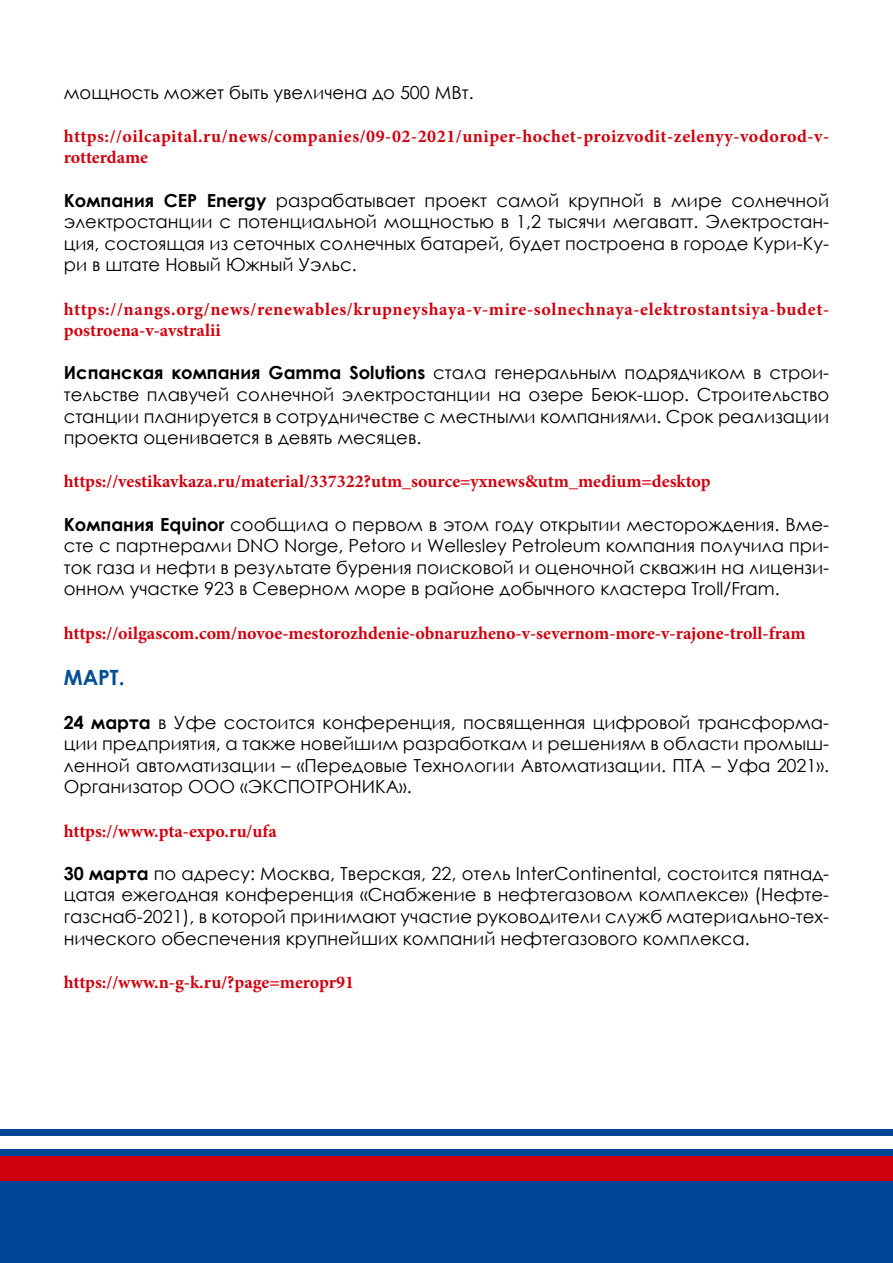
<style>
.page{position:relative;width:893px;height:1263px;background:#fff}
.page>*{position:absolute;margin:0;border:0;box-sizing:border-box;transform-origin:0 0}
.t1{font:700 21px "Century Gothic";color:#004e95}
.t2{font:18px/21.6px "Century Gothic";color:#000;text-align:justify}
.t3{font:700 18px "Minion Pro";letter-spacing:.01em;color:#d1010e}
.t4{font:700 18px/21.6px "Minion Pro";letter-spacing:.035em;color:#d1010e}
.t5{font:700 18px/21.6px "Minion Pro";letter-spacing:.03em;color:#d1010e}
.s1{font-weight:700}
</style>
<div class="page">
<div style="left:0;top:1129px;width:893px;height:134px;background:#004596"></div>
<div style="left:0;top:1156px;width:893px;height:25px;background:#cf000c"></div>
<div style="left:0;top:1136px;width:893px;height:12px;background:#fff"></div>
<p class="t2" style="left:64px;top:81px;width:411px">мощность может быть увеличена до 500 МВт.</p>
<p class="t5" style="left:64px;top:125px;width:767px">https://oilcapital.ru/news/companies/09-02-2021/uniper-hochet-proizvodit-zelenyy-vodorod-v&shy;rotterdame</p>
<p class="t2" style="left:64px;top:189px;width:767px"><span class="s1">Компания CEP Energy</span> разрабатывает проект самой крупной в мире солнечной электростанции с потенциальной мощностью в 1,2 тысячи мегаватт. Электростан&shy;ция, состоящая из сеточных солнечных батарей, будет построена в городе Кури-Ку&shy;ри в штате Новый Южный Уэльс.</p>
<p class="t4" style="left:64px;top:298px;width:767px">https://nangs.org/news/renewables/krupneyshaya-v-mire-solnechnaya-elektrostantsiya-budet&shy;postroena-v-avstralii</p>
<p class="t2" style="left:64px;top:362px;width:767px"><span class="s1">Испанская компания Gamma Solutions</span> стала генеральным подрядчиком в строи&shy;тельстве плавучей солнечной электростанции на озере Беюк-шор. Строительство станции планируется в сотрудничестве с местными компаниями. Срок реализации проекта оценивается в девять месяцев.</p>
<p class="t3" style="left:64px;top:469px;width:648px">https://vestikavkaza.ru/material/337322?utm_source=yxnews&amp;utm_medium=desktop</p>
<p class="t2" style="left:64px;top:513px;width:767px"><span class="s1">Компания Equinor</span> сообщила о первом в этом году открытии месторождения. Вме&shy;сте с партнерами DNO Norge, Petoro и Wellesley Petroleum компания получила при&shy;ток газа и нефти в результате бурения поисковой и оценочной скважин на лицензи&shy;онном участке 923 в Северном море в районе добычного кластера Troll/Fram.</p>
<p class="t3" style="left:64px;top:620px;width:743px">https://oilgascom.com/novoe-mestorozhdenie-obnaruzheno-v-severnom-more-v-rajone-troll-fram</p>
<p class="t1" style="left:64px;top:662px;width:62px">МАРТ.</p>
<p class="t2" style="left:64px;top:711px;width:767px"><span class="s1">24 марта</span> в Уфе состоится конференция, посвященная цифровой трансформа&shy;ции предприятия, а также новейшим разработкам и решениям в области промыш&shy;ленной автоматизации – «Передовые Технологии Автоматизации. ПТА – Уфа 2021».<br>Организатор ООО «ЭКСПОТРОНИКА».</p>
<p class="t3" style="left:64px;top:818px;width:215px">https://www.pta-expo.ru/ufa</p>
<p class="t2" style="left:64px;top:862px;width:767px"><span class="s1">30 марта</span> по адресу: Москва, Тверская, 22, отель InterContinental, состоится пятнад&shy;цатая ежегодная конференция «Снабжение в нефтегазовом комплексе» (Нефте&shy;газснаб-2021), в которой принимают участие руководители служб материально-тех&shy;нического обеспечения крупнейших компаний нефтегазового комплекса.</p>
<p class="t3" style="left:64px;top:969px;width:292px">https://www.n-g-k.ru/?page=meropr91</p>
</div>
